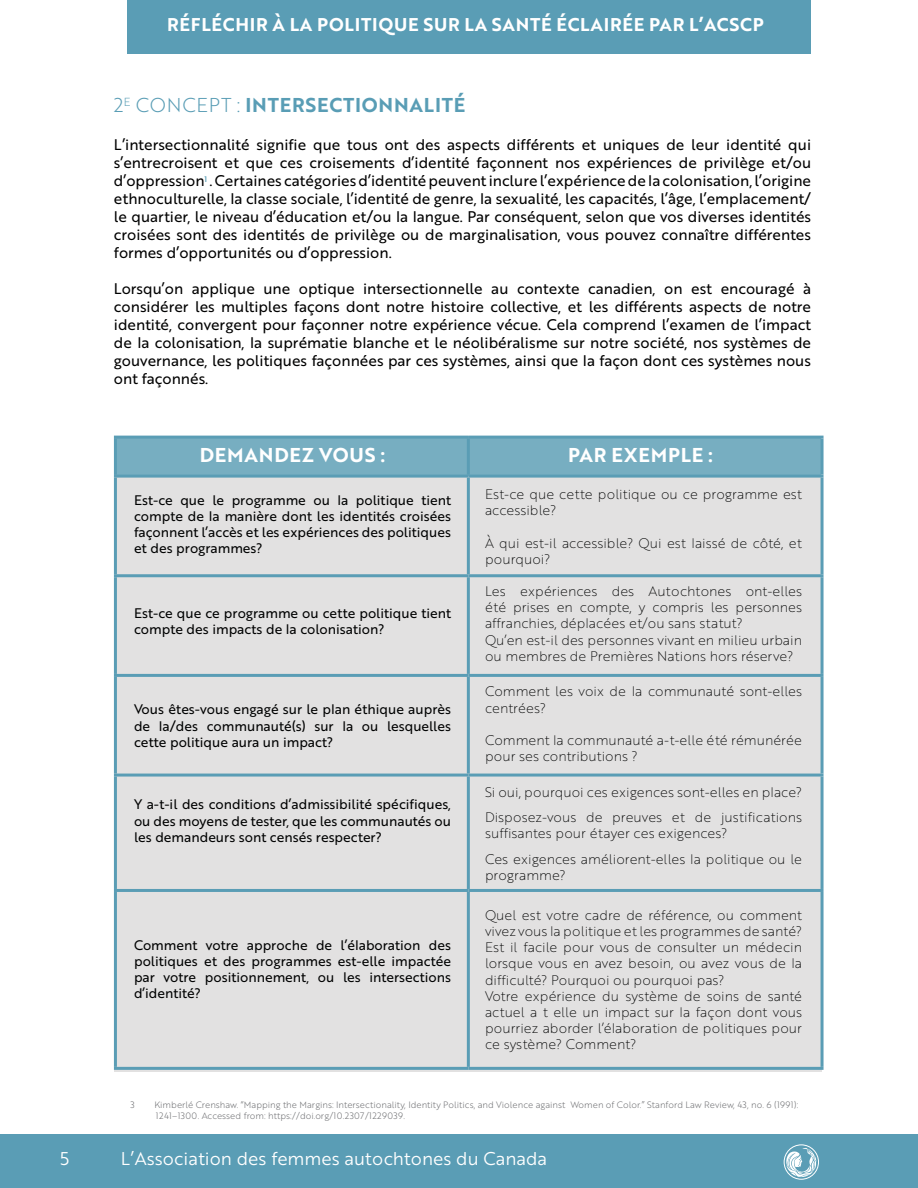
<style>
.page{position:relative;width:918px;height:1188px;background:#fff}
.page>*{position:absolute;margin:0;border:0;box-sizing:border-box;transform-origin:0 0}
.t1{font:19.5px "Brother 1816 Bold";letter-spacing:.04em;color:#599db5}
.t2{font:19.5px "Brother 1816 Bold";letter-spacing:.04em;color:#fff}
.t3{font:18px "Brother 1816 Bold";letter-spacing:.04em;color:#fff}
.t4{font:18px "Brother 1816 Book";color:#fff}
.t5{font:18px "Brother 1816 Regular";color:#fff}
.t6{font:15px/18px "Brother 1816 Regular";color:#000101;text-align:justify}
.t7{font:13.5px/16.2px "Brother 1816 Thin";color:#000101}
.t8{font:13.5px/16.2px "Brother 1816 Regular";color:#000101;text-align:justify}
.t9{font:9px/10.8px "Brother 1816 Light";color:#6d6e71}
.s1{font-family:"Brother 1816 Light"}
</style>
<div class="page">
<div style="left:0;top:1134px;width:918px;height:54px;background:#5a9db5"></div>
<div style="left:128px;top:0;width:683px;height:54px;background:#5a9db5"></div>
<svg style="left:786px;top:1148px;width:30px;height:29px"></svg>
<div style="left:784px;top:1145px;width:35px;height:35px;border:1px solid #fff;border-radius:50%"></div>
<div style="left:115px;top:436px;width:707px;height:636px;background:#e2e1e1"></div>
<div style="left:115px;top:436px;width:706px;height:40px;background:#77aec1"></div>
<hr style="left:114px;top:436px;width:354px;height:3px;background:#5a9db5">
<hr style="left:114px;top:439px;width:3px;height:36px;background:#5a9db5">
<hr style="left:468px;top:436px;width:356px;height:3px;background:#5a9db5">
<hr style="left:467px;top:439px;width:3px;height:36px;background:#5a9db5">
<hr style="left:821px;top:439px;width:3px;height:36px;background:#5a9db5">
<hr style="left:114px;top:475px;width:354px;height:3px;background:#5a9db5">
<hr style="left:114px;top:478px;width:3px;height:96px;background:#5a9db5">
<hr style="left:468px;top:475px;width:356px;height:3px;background:#5a9db5">
<hr style="left:467px;top:478px;width:3px;height:96px;background:#5a9db5">
<hr style="left:821px;top:478px;width:3px;height:96px;background:#5a9db5">
<hr style="left:114px;top:574px;width:354px;height:3px;background:#5a9db5">
<hr style="left:114px;top:577px;width:3px;height:97px;background:#5a9db5">
<hr style="left:468px;top:574px;width:356px;height:3px;background:#5a9db5">
<hr style="left:467px;top:577px;width:3px;height:97px;background:#5a9db5">
<hr style="left:821px;top:577px;width:3px;height:97px;background:#5a9db5">
<hr style="left:114px;top:674px;width:354px;height:3px;background:#5a9db5">
<hr style="left:114px;top:677px;width:3px;height:97px;background:#5a9db5">
<hr style="left:468px;top:674px;width:356px;height:3px;background:#5a9db5">
<hr style="left:467px;top:677px;width:3px;height:97px;background:#5a9db5">
<hr style="left:821px;top:677px;width:3px;height:97px;background:#5a9db5">
<hr style="left:114px;top:774px;width:354px;height:3px;background:#5a9db5">
<hr style="left:114px;top:777px;width:3px;height:112px;background:#5a9db5">
<hr style="left:468px;top:774px;width:356px;height:3px;background:#5a9db5">
<hr style="left:467px;top:777px;width:3px;height:112px;background:#5a9db5">
<hr style="left:821px;top:777px;width:3px;height:112px;background:#5a9db5">
<hr style="left:114px;top:889px;width:354px;height:3px;background:#5a9db5">
<hr style="left:114px;top:892px;width:3px;height:175px;background:#5a9db5">
<hr style="left:468px;top:889px;width:356px;height:3px;background:#5a9db5">
<hr style="left:467px;top:892px;width:3px;height:175px;background:#5a9db5">
<hr style="left:821px;top:892px;width:3px;height:175px;background:#5a9db5">
<hr style="left:114px;top:1067px;width:354px;height:3px;background:#5a9db5">
<hr style="left:468px;top:1067px;width:356px;height:3px;background:#5a9db5">
<p class="t3" style="left:167px;top:11px;width:598px">RÉFLÉCHIR À LA POLITIQUE SUR LA SANTÉ ÉCLAIRÉE PAR L’ACSCP</p>
<h1 class="t1" style="left:114px;top:90px;width:353px"><span class="s1">2</span><sup>E</sup> <span class="s1">CONCEPT :</span> INTERSECTIONNALITÉ</h1>
<p class="t6" style="left:114px;top:135px;width:699px">L’intersectionnalité signifie que tous ont des aspects différents et uniques de leur identité qui s’entrecroisent et que ces croisements d’identité façonnent nos expériences de privilège et/ou d’oppression<sup>1</sup> . Certaines catégories d’identité peuvent inclure l’expérience de la colonisation, l’origine ethnoculturelle, la classe sociale, l’identité de genre, la sexualité, les capacités, l’âge, l’emplacement/ le quartier, le niveau d’éducation et/ou la langue. Par conséquent, selon que vos diverses identités croisées sont des identités de privilège ou de marginalisation, vous pouvez connaître différentes formes d’opportunités ou d’oppression.</p>
<p class="t6" style="left:114px;top:279px;width:699px">Lorsqu’on applique une optique intersectionnelle au contexte canadien, on est encouragé à considérer les multiples façons dont notre histoire collective, et les différents aspects de notre identité, convergent pour façonner notre expérience vécue. Cela comprend l’examen de l’impact de la colonisation, la suprématie blanche et le néolibéralisme sur notre société, nos systèmes de gouvernance, les politiques façonnées par ces systèmes, ainsi que la façon dont ces systèmes nous ont façonnés.</p>
<h1 class="t2" style="left:200px;top:440px;width:187px">DEMANDEZ VOUS :</h1>
<h1 class="t2" style="left:568px;top:440px;width:146px">PAR EXEMPLE :</h1>
<p class="t8" style="left:134px;top:491px;width:319px">Est-ce que le programme ou la politique tient compte de la manière dont les identités croisées façonnent l’accès et les expériences des politiques et des programmes?</p>
<p class="t7" style="left:485px;top:486px;width:319px">Est-ce que cette politique ou ce programme est accessible?</p>
<p class="t7" style="left:485px;top:534px;width:319px">À qui est-il accessible? Qui est laissé de côté, et pourquoi?</p>
<p class="t7" style="left:485px;top:583px;width:319px">Les expériences des Autochtones ont-elles été prises en compte, y compris les personnes affranchies, déplacées et/ou sans statut?<br>Qu’en est-il des personnes vivant en milieu urbain ou membres de Premières Nations hors réserve?</p>
<p class="t7" style="left:485px;top:683px;width:319px">Comment les voix de la communauté sont-elles centrées?</p>
<p class="t7" style="left:485px;top:732px;width:319px">Comment la communauté a-t-elle été rémunérée pour ses contributions ?</p>
<p class="t7" style="left:485px;top:779px;width:319px;line-height:25.2px">Si oui, pourquoi ces exigences sont-elles en place?<br>Disposez-vous de preuves et de justifications</p>
<p class="t7" style="left:485px;top:820px;width:319px;line-height:25.2px">suffisantes pour étayer ces exigences?<br>Ces exigences améliorent-elles la politique ou le</p>
<p class="t7" style="left:485px;top:866px;width:82px">programme?</p>
<p class="t7" style="left:485px;top:906px;width:319px">Quel est votre cadre de référence, ou comment vivez vous la politique et les programmes de santé?<br>Est il facile pour vous de consulter un médecin lorsque vous en avez besoin, ou avez vous de la difficulté? Pourquoi ou pourquoi pas?<br>Votre expérience du système de soins de santé actuel a t elle un impact sur la façon dont vous pourriez aborder l’élaboration de politiques pour ce système? Comment?</p>
<p class="t8" style="left:134px;top:604px;width:319px">Est-ce que ce programme ou cette politique tient compte des impacts de la colonisation?</p>
<p class="t8" style="left:134px;top:701px;width:319px">Vous êtes-vous engagé sur le plan éthique auprès de la/des communauté(s) sur la ou lesquelles cette politique aura un impact?</p>
<p class="t8" style="left:134px;top:796px;width:319px">Y a-t-il des conditions d’admissibilité spécifiques, ou des moyens de tester, que les communautés ou les demandeurs sont censés respecter?</p>
<p class="t8" style="left:134px;top:936px;width:319px">Comment votre approche de l’élaboration des politiques et des programmes est-elle impactée par votre positionnement, ou les intersections d’identité?</p>
<p class="t9" style="left:130px;top:1099px;width:6px">3</p>
<p class="t9" style="left:154px;top:1099px;width:646px">Kimberlé Crenshaw. “Mapping the Margins: Intersectionality, Identity Politics, and Violence against Women of Color.” Stanford Law Review, 43, no. 6 (1991):<br>1241–1300. Accessed from: https://doi.org/10.2307/1229039.</p>
<p class="t5" style="left:54px;top:1144px;width:12px">6</p>
<p class="t4" style="left:60px;top:1145px;width:11px">5</p>
<p class="t4" style="left:121px;top:1146px;width:428px">L’Association des femmes autochtones du Canada</p>
</div>
